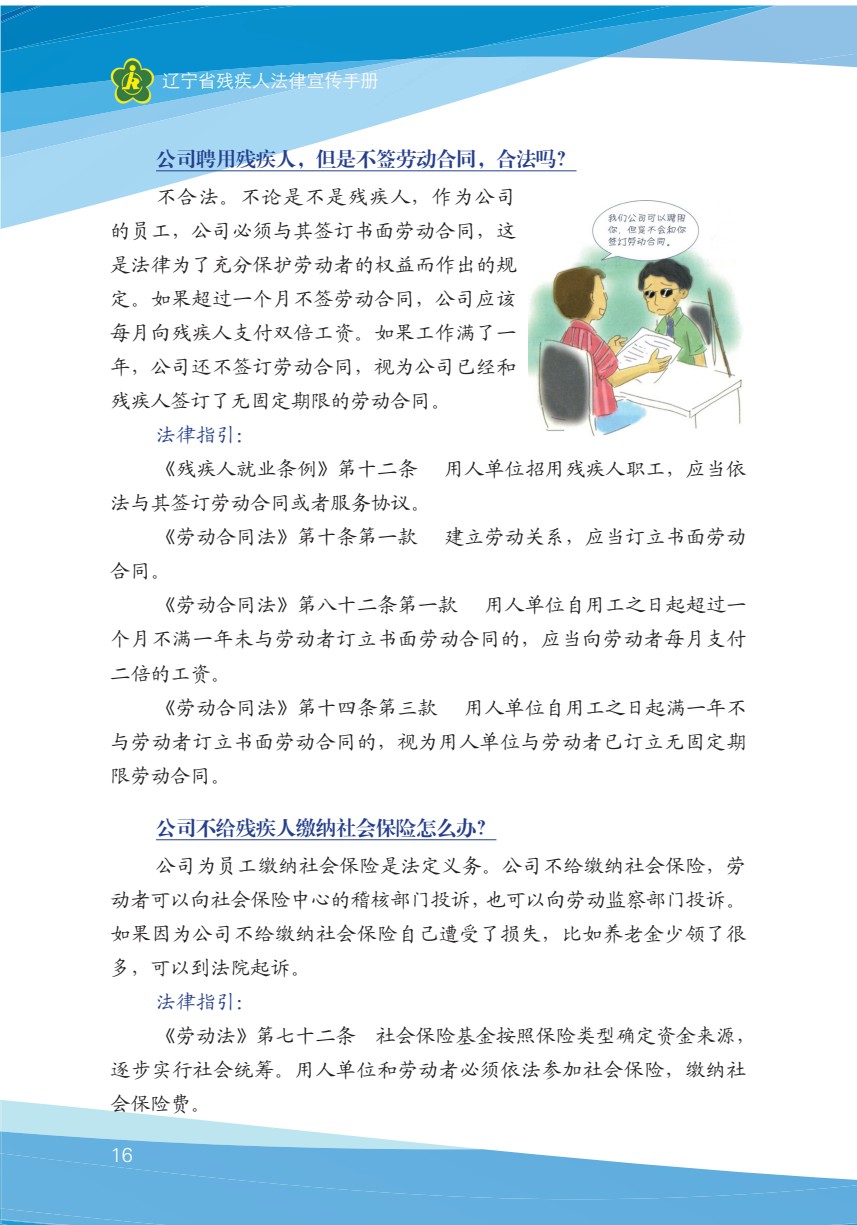
<style>
.page{position:relative;width:857px;height:1225px;background:#fff}
.page>*{position:absolute;margin:0;border:0;box-sizing:border-box;transform-origin:0 0}
.t1{font:20px/34px "Kai Ti GB2312";letter-spacing:.005em;color:#231f20;text-align:justify}
.t2{font:20px "FZXBSK GBK1 0";color:#253f8e}
.t3{font:20px "Kai Ti GB2312";letter-spacing:.025em;color:#231f20}
.t4{font:20px "Kai Ti GB2312";color:#253f8e}
.t5{font:20px "FZY1 K GBK1 0";color:#fff}
.t6{font:18px "ST Xihei";color:#fff}
</style>
<div class="page">
<img style="left:1px;top:93px;width:576px;height:136px">
<img style="left:1px;top:93px;width:404px;height:40px">
<img style="left:671px;top:5px;width:185px;height:58px">
<div style="left:671px;top:5px;width:104px;height:53px;background:#8ec0e6"></div>
<img style="left:1px;top:5px;width:670px;height:88px">
<img style="left:477px;top:5px;width:287px;height:42px">
<img style="left:1px;top:5px;width:41px;height:18px">
<svg style="left:0;top:1100px;width:304px;height:53px"></svg>
<img style="left:1px;top:1131px;width:520px;height:22px">
<img style="left:0;top:1153px;width:1px;height:55px">
<img style="left:1px;top:1153px;width:757px;height:67px">
<img style="left:302px;top:1220px;width:67px;height:5px">
<div style="left:455px;top:1184px;width:303px;height:36px;background:#62aede"></div>
<div style="left:456px;top:1196px;width:293px;height:24px;background:#62aede"></div>
<img style="left:737px;top:1213px;width:12px;height:7px">
<svg style="left:0;top:1208px;width:1px;height:17px"></svg>
<div style="left:1px;top:1208px;width:301px;height:17px;background:#65b1df"></div>
<img style="left:28px;top:1221px;width:332px;height:4px">
<div style="left:369px;top:1220px;width:378px;height:5px;background:#63afdf"></div>
<img style="left:758px;top:1173px;width:98px;height:22px">
<div style="left:749px;top:1195px;width:107px;height:30px;background:#60aede"></div>
<img style="left:111px;top:57px;width:44px;height:46px">
<hr style="left:156px;top:170px;width:420px;height:1px;background:#253f8e">
<hr style="left:156px;top:839px;width:340px;height:1px;background:#253f8e">
<img style="left:527px;top:201px;width:216px;height:236px">
<p class="t6" style="left:162px;top:67px;width:217px">辽宁省残疾人法律宣传手册</p>
<p class="t2" style="left:156px;top:148px;width:421px">公司聘用残疾人，但是不签劳动合同，合法吗？</p>
<p class="t1" style="left:111px;top:180px;width:407px;text-indent:45px">不合法。不论是不是残疾人，作为公司的员工，公司必须与其签订书面劳动合同，这是法律为了充分保护劳动者的权益而作出的规定。如果超过一个月不签劳动合同，公司应该每月向残疾人支付双倍工资。如果工作满了一年，公司还不签订劳动合同，视为公司已经和残疾人签订了无固定期限的劳动合同。</p>
<p class="t4" style="left:156px;top:425px;width:101px">法律指引：</p>
<p class="t1" style="left:156px;top:452px;width:263px">《残疾人就业条例》第十二条</p>
<p class="t1" style="left:444px;top:452px;width:303px">用人单位招用残疾人职工，应当依</p>
<p class="t1" style="left:156px;top:486px;width:276px;text-indent:-45px">法与其签订劳动合同或者服务协议。《劳动合同法》第十条第一款</p>
<p class="t1" style="left:444px;top:520px;width:303px">建立劳动关系，应当订立书面劳动</p>
<p class="t1" style="left:156px;top:554px;width:303px;text-indent:-45px">合同。<br>《劳动合同法》第八十二条第一款</p>
<p class="t1" style="left:484px;top:588px;width:263px">用人单位自用工之日起超过一</p>
<p class="t3" style="left:111px;top:629px;width:637px">个月不满一年未与劳动者订立书面劳动合同的，应当向劳动者每月支付</p>
<p class="t1" style="left:111px;top:656px;width:121px">二倍的工资。</p>
<p class="t1" style="left:156px;top:690px;width:283px">《劳动合同法》第十四条第三款</p>
<p class="t1" style="left:111px;top:690px;width:637px;text-indent:354px">用人单位自用工之日起满一年不与劳动者订立书面劳动合同的，视为用人单位与劳动者已订立无固定期限劳动合同。</p>
<p class="t2" style="left:156px;top:816px;width:341px">公司不给残疾人缴纳社会保险怎么办？</p>
<p class="t1" style="left:111px;top:849px;width:637px;text-indent:45px">公司为员工缴纳社会保险是法定义务。公司不给缴纳社会保险，劳动者可以向社会保险中心的稽核部门投诉，也可以向劳动监察部门投诉。如果因为公司不给缴纳社会保险自己遭受了损失，比如养老金少领了很多，可以到法院起诉。</p>
<p class="t4" style="left:156px;top:992px;width:101px">法律指引：</p>
<p class="t1" style="left:111px;top:1019px;width:646px;text-align:left;text-indent:45px">《劳动法》第七十二条 社会保险基金按照保险类型确定资金来源，逐步实行社会统筹。用人单位和劳动者必须依法参加社会保险，缴纳社会保险费。</p>
<p class="t5" style="left:111px;top:1144px;width:24px">16</p>
</div>
